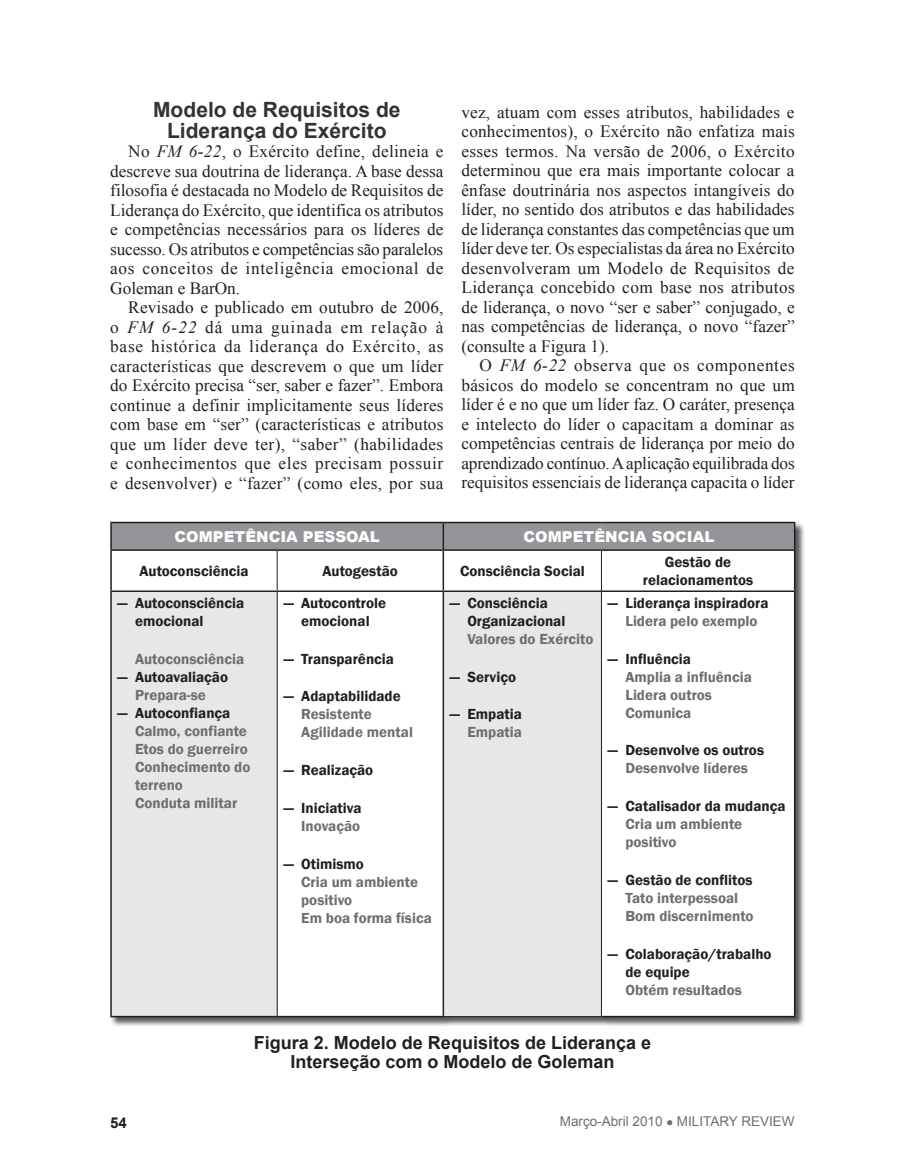
<style>
.page{position:relative;width:905px;height:1175px;background:#fff}
.page>*{position:absolute;margin:0;border:0;box-sizing:border-box;transform-origin:0 0}
.subhead{font:700 21px/21px "Arial";color:#333132;text-align:center}
.figure_line{font:700 18px/19.5px "Arial";color:#231f20;text-align:center}
.fob{font:17.25px/19.5px "Times New Roman";color:#231f20;text-align:justify}
.Figure2Head{font:600 15px/18px "Franklin Gothic";color:#231f20}
.Figure2Sub{font:600 15px/18px "Franklin Gothic";color:#6d6e71}
.t1{font:900 15px "Arial";color:#fff}
.t2{font:700 15px "Arial";color:#231f20}
.t3{font:13.5px "Arial";color:#6d6e71}
.s1{font-style:italic}
</style>
<div class="page">
<div style="left:110px;top:521px;width:695px;height:505px;background:#231f20;opacity:.75"></div>
<svg style="left:112px;top:551px;width:682px;height:464px"></svg>
<svg style="left:112px;top:592px;width:489px;height:424px;fill:#e6e7e8"></svg>
<div style="left:112px;top:522px;width:683px;height:27px;background:#939598"></div>
<hr style="left:110px;top:522px;width:167px;height:1px;background:#231f20">
<hr style="left:110px;top:523px;width:2px;height:26px;background:#231f20">
<hr style="left:277px;top:522px;width:166px;height:1px;background:#231f20">
<hr style="left:442px;top:523px;width:2px;height:26px;background:#231f20">
<hr style="left:442px;top:592px;width:2px;height:423px;background:#231f20">
<hr style="left:277px;top:1015px;width:167px;height:2px;background:#231f20">
<hr style="left:277px;top:549px;width:166px;height:2px;background:#231f20">
<hr style="left:443px;top:549px;width:158px;height:2px;background:#231f20">
<hr style="left:442px;top:551px;width:2px;height:39px;background:#231f20">
<hr style="left:277px;top:590px;width:166px;height:2px;background:#231f20">
<hr style="left:443px;top:590px;width:158px;height:2px;background:#231f20">
<hr style="left:110px;top:549px;width:167px;height:2px;background:#231f20">
<hr style="left:110px;top:551px;width:2px;height:39px;background:#231f20">
<hr style="left:110px;top:590px;width:167px;height:2px;background:#231f20">
<hr style="left:110px;top:592px;width:2px;height:423px;background:#231f20">
<hr style="left:110px;top:1015px;width:167px;height:2px;background:#231f20">
<hr style="left:277px;top:551px;width:1px;height:40px;background:#231f20">
<hr style="left:277px;top:591px;width:1px;height:424px;background:#231f20">
<hr style="left:601px;top:549px;width:194px;height:2px;background:#231f20">
<hr style="left:794px;top:551px;width:1px;height:39px;background:#231f20">
<hr style="left:602px;top:590px;width:193px;height:2px;background:#231f20">
<hr style="left:794px;top:592px;width:1px;height:423px;background:#231f20">
<hr style="left:601px;top:1015px;width:194px;height:2px;background:#231f20">
<hr style="left:601px;top:551px;width:1px;height:40px;background:#231f20">
<hr style="left:601px;top:591px;width:1px;height:424px;background:#231f20">
<hr style="left:444px;top:1016px;width:157px;height:1px;background:#231f20">
<p class="subhead" style="left:153px;top:99px;width:249px">Modelo de Requisitos de<br>Liderança do Exército</p>
<p class="fob" style="left:110px;top:141px;width:335px;text-indent:18px">No <span class="s1">FM 6-22</span>, o Exército define, delineia e descreve sua doutrina de liderança. A base dessa filosofia é destacada no Modelo de Requisitos de Liderança do Exército, que identifica os atributos e competências necessários para os líderes de sucesso. Os atributos e competências são paralelos aos conceitos de inteligência emocional de Goleman e BarOn.</p>
<p class="fob" style="left:110px;top:297px;width:335px;text-indent:18px">Revisado e publicado em outubro de 2006, o <span class="s1">FM 6-22</span> dá uma guinada em relação à base histórica da liderança do Exército, as características que descrevem o que um líder do Exército precisa “ser, saber e fazer”. Embora continue a definir implicitamente seus líderes com base em “ser” (características e atributos que um líder deve ter), “saber” (habilidades e conhecimentos que eles precisam possuir e desenvolver) e “fazer” (como eles, por sua</p>
<p class="fob" style="left:461px;top:102px;width:335px">vez, atuam com esses atributos, habilidades e conhecimentos), o Exército não enfatiza mais esses termos. Na versão de 2006, o Exército determinou que era mais importante colocar a ênfase doutrinária nos aspectos intangíveis do líder, no sentido dos atributos e das habilidades de liderança constantes das competências que um líder deve ter. Os especialistas da área no Exército desenvolveram um Modelo de Requisitos de Liderança concebido com base nos atributos de liderança, o novo “ser e saber” conjugado, e nas competências de liderança, o novo “fazer” (consulte a Figura 1).</p>
<p class="fob" style="left:461px;top:355px;width:335px;text-indent:18px">O <span class="s1">FM 6-22</span> observa que os componentes básicos do modelo se concentram no que um líder é e no que um líder faz. O caráter, presença e intelecto do líder o capacitam a dominar as competências centrais de liderança por meio do aprendizado contínuo. A aplicação equilibrada dos requisitos essenciais de liderança capacita o líder</p>
<p class="t1" style="left:174px;top:525px;width:207px">COMPETÊNCIA PESSOAL</p>
<p class="t1" style="left:523px;top:525px;width:192px">COMPETÊNCIA SOCIAL</p>
<p class="Figure2Head" style="left:139px;top:562px;width:111px">Autoconsciência</p>
<p class="Figure2Head" style="left:322px;top:562px;width:77px">Autogestão</p>
<p class="Figure2Head" style="left:460px;top:562px;width:126px">Consciência Social</p>
<p class="Figure2Head" style="left:643px;top:553px;width:112px;text-align:center">Gestão de relacionamentos</p>
<p class="Figure2Head" style="left:135px;top:594px;width:111px;text-indent:-17px">— Autoconsciência emocional</p>
<p class="Figure2Sub" style="left:135px;top:649px;width:111px">Autoconsciência</p>
<p class="Figure2Head" style="left:118px;top:667px;width:112px">— Autoavaliação</p>
<p class="Figure2Sub" style="left:135px;top:685px;width:72px">Prepara-se</p>
<p class="Figure2Head" style="left:118px;top:703px;width:114px">— Autoconfiança</p>
<p class="Figure2Sub" style="left:135px;top:721px;width:113px">Calmo, confiante</p>
<p class="Figure2Sub" style="left:135px;top:739px;width:114px">Etos do guerreiro</p>
<p class="Figure2Sub" style="left:135px;top:757px;width:117px">Conhecimento do terreno</p>
<p class="Figure2Sub" style="left:135px;top:793px;width:104px">Conduta militar</p>
<p class="Figure2Head" style="left:467px;top:594px;width:99px;text-indent:-17px">— Consciência<br>Organizacional</p>
<p class="Figure2Sub" style="left:467px;top:630px;width:128px">Valores do Exército</p>
<p class="Figure2Head" style="left:450px;top:667px;width:68px">— Serviço</p>
<p class="Figure2Head" style="left:450px;top:705px;width:74px">— Empatia</p>
<p class="Figure2Sub" style="left:467px;top:723px;width:56px">Empatia</p>
<p class="Figure2Head" style="left:608px;top:594px;width:162px">— Liderança inspiradora</p>
<p class="Figure2Sub" style="left:625px;top:612px;width:134px">Lidera pelo exemplo</p>
<p class="Figure2Head" style="left:608px;top:649px;width:85px">— Influência</p>
<p class="Figure2Sub" style="left:625px;top:667px;width:128px">Amplia a influência</p>
<p class="Figure2Sub" style="left:625px;top:685px;width:88px">Lidera outros</p>
<p class="Figure2Sub" style="left:625px;top:703px;width:67px">Comunica</p>
<p class="Figure2Head" style="left:608px;top:741px;width:158px">— Desenvolve os outros</p>
<p class="Figure2Sub" style="left:625px;top:759px;width:124px">Desenvolve líderes</p>
<p class="Figure2Head" style="left:608px;top:797px;width:179px">— Catalisador da mudança</p>
<p class="Figure2Sub" style="left:625px;top:815px;width:118px">Cria um ambiente positivo</p>
<p class="Figure2Head" style="left:608px;top:871px;width:146px">— Gestão de conflitos</p>
<p class="Figure2Sub" style="left:625px;top:889px;width:114px">Tato interpessoal</p>
<p class="Figure2Sub" style="left:625px;top:907px;width:130px">Bom discernimento</p>
<p class="Figure2Head" style="left:625px;top:945px;width:147px;text-indent:-17px">— Colaboração/trabalho de equipe</p>
<p class="Figure2Sub" style="left:625px;top:981px;width:118px">Obtém resultados</p>
<p class="Figure2Head" style="left:284px;top:594px;width:104px;text-align:center">— Autocontrole emocional</p>
<p class="Figure2Head" style="left:284px;top:649px;width:112px">— Transparência</p>
<p class="Figure2Head" style="left:284px;top:687px;width:118px">— Adaptabilidade</p>
<p class="Figure2Sub" style="left:301px;top:705px;width:72px">Resistente</p>
<p class="Figure2Sub" style="left:301px;top:723px;width:113px">Agilidade mental</p>
<p class="Figure2Head" style="left:284px;top:761px;width:91px">— Realização</p>
<p class="Figure2Head" style="left:284px;top:799px;width:79px">— Iniciativa</p>
<p class="Figure2Sub" style="left:301px;top:817px;width:60px">Inovação</p>
<p class="Figure2Head" style="left:284px;top:855px;width:82px">— Otimismo</p>
<p class="Figure2Sub" style="left:301px;top:873px;width:118px">Cria um ambiente positivo</p>
<p class="Figure2Sub" style="left:301px;top:909px;width:132px">Em boa forma física</p>
<p class="figure_line" style="left:254px;top:1033px;width:399px">Figura 2. Modelo de Requisitos de Liderança e<br>Interseção com o Modelo de Goleman</p>
<p class="t2" style="left:110px;top:1112px;width:18px">54</p>
<p class="t3" style="left:559px;top:1112px;width:236px">Março-Abril 2010 ● MILITARY REVIEW</p>
</div>
